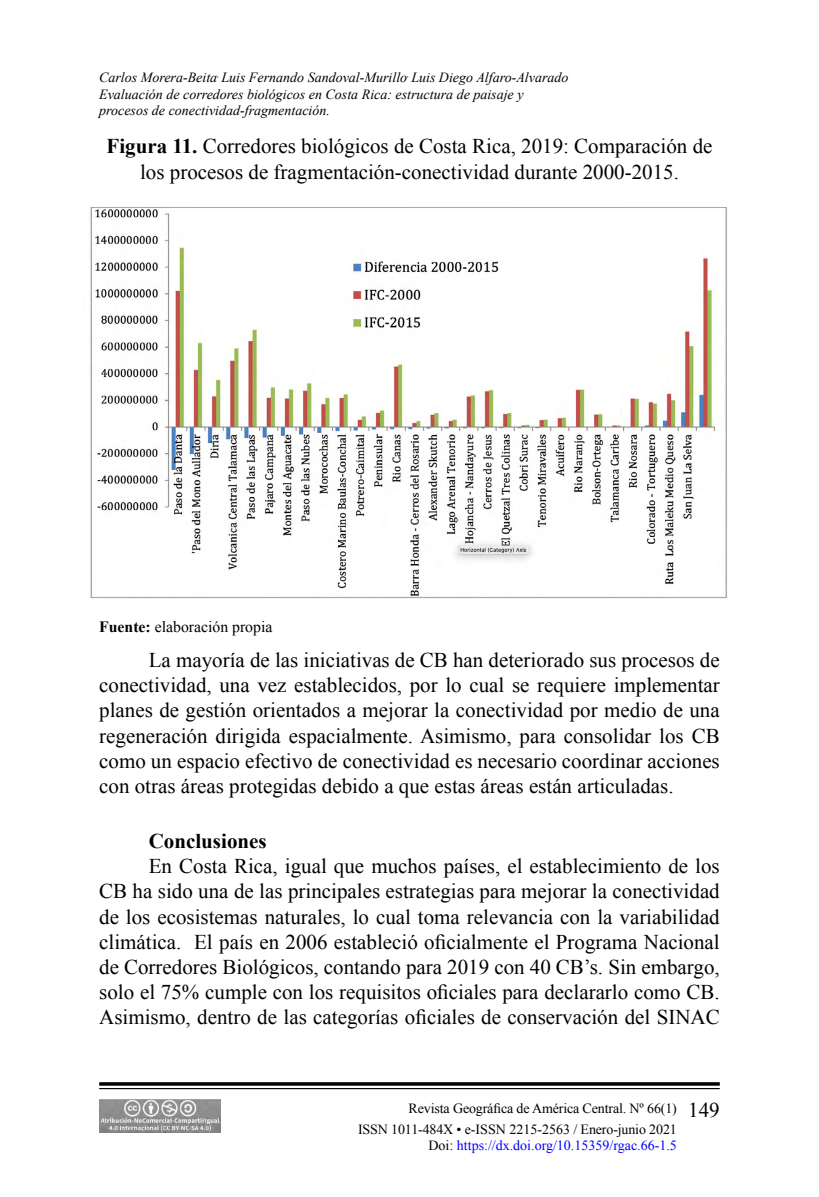
<style>
.page{position:relative;width:819px;height:1197px;background:#fff}
.page>*{position:absolute;margin:0;border:0;box-sizing:border-box;transform-origin:0 0}
.t1{font:21px/25.2px "Times New Roman";color:#000;text-align:justify}
.t2{font:700 21px "Times New Roman";color:#000}
.t3{font:15.75px "Times New Roman";color:#000}
.t4{font:italic 14px/16.8px "Times New Roman";color:#000}
.t5{font:14px/21px "Times New Roman";letter-spacing:-.01em;color:#000}
.t6{font:14px "Times New Roman";color:#00f}
.s1{font-weight:700}
.s2{font-size:21px}
.s3{color:#000}
</style>
<div class="page">
<svg style="left:99px;top:1082px;width:621px;height:4px;background:#1f1f1f"></svg>
<hr style="left:99px;top:1088px;width:621px;height:1px;background:#000">
<img style="left:99px;top:1099px;width:121px;height:34px">
<img style="left:90px;top:207px;width:638px;height:392px">
<p class="t4" style="left:99px;top:68px;width:471px">Carlos Morera-Beita<sup>,</sup> Luis Fernando Sandoval-Murillo<sup>,</sup> Luis Diego Alfaro-Alvarado<br>Evaluación de corredores biológicos en Costa Rica: estructura de paisaje y procesos de conectividad-fragmentación.</p>
<p class="t1" style="left:107px;top:134px;width:608px;text-align:center"><span class="s1">Figura 11.</span> Corredores biológicos de Costa Rica, 2019: Comparación de los procesos de fragmentación-conectividad durante 2000-2015.</p>
<p class="t3" style="left:99px;top:616px;width:175px"><span class="s1">Fuente:</span> elaboración propia</p>
<p class="t1" style="left:99px;top:647px;width:622px;text-indent:50px">La mayoría de las iniciativas de CB han deteriorado sus procesos de conectividad, una vez establecidos, por lo cual se requiere implementar planes de gestión orientados a mejorar la conectividad por medio de una regeneración dirigida espacialmente. Asimismo, para consolidar los CB como un espacio efectivo de conectividad es necesario coordinar acciones con otras áreas protegidas debido a que estas áreas están articuladas.</p>
<p class="t2" style="left:149px;top:826px;width:119px">Conclusiones</p>
<p class="t1" style="left:99px;top:853px;width:622px;text-indent:50px">En Costa Rica, igual que muchos países, el establecimiento de los CB ha sido una de las principales estrategias para mejorar la conectividad de los ecosistemas naturales, lo cual toma relevancia con la variabilidad climática. El país en 2006 estableció oficialmente el Programa Nacional de Corredores Biológicos, contando para 2019 con 40 CB’s. Sin embargo, solo el 75% cumple con los requisitos oficiales para declararlo como CB.<br>Asimismo, dentro de las categorías oficiales de conservación del SINAC</p>
<p class="t5" style="left:358px;top:1097px;width:363px;text-indent:51px">Revista Geográfica de América Central. Nº 66(1) <span class="s2">149<br></span>ISSN 1011-484X • e-ISSN 2215-2563 / Enero-junio 2021</p>
<p class="t6" style="left:429px;top:1136px;width:250px"><span class="s3">Doi:</span> https://dx.doi.org/10.15359/rgac.66-1.5</p>
</div>
